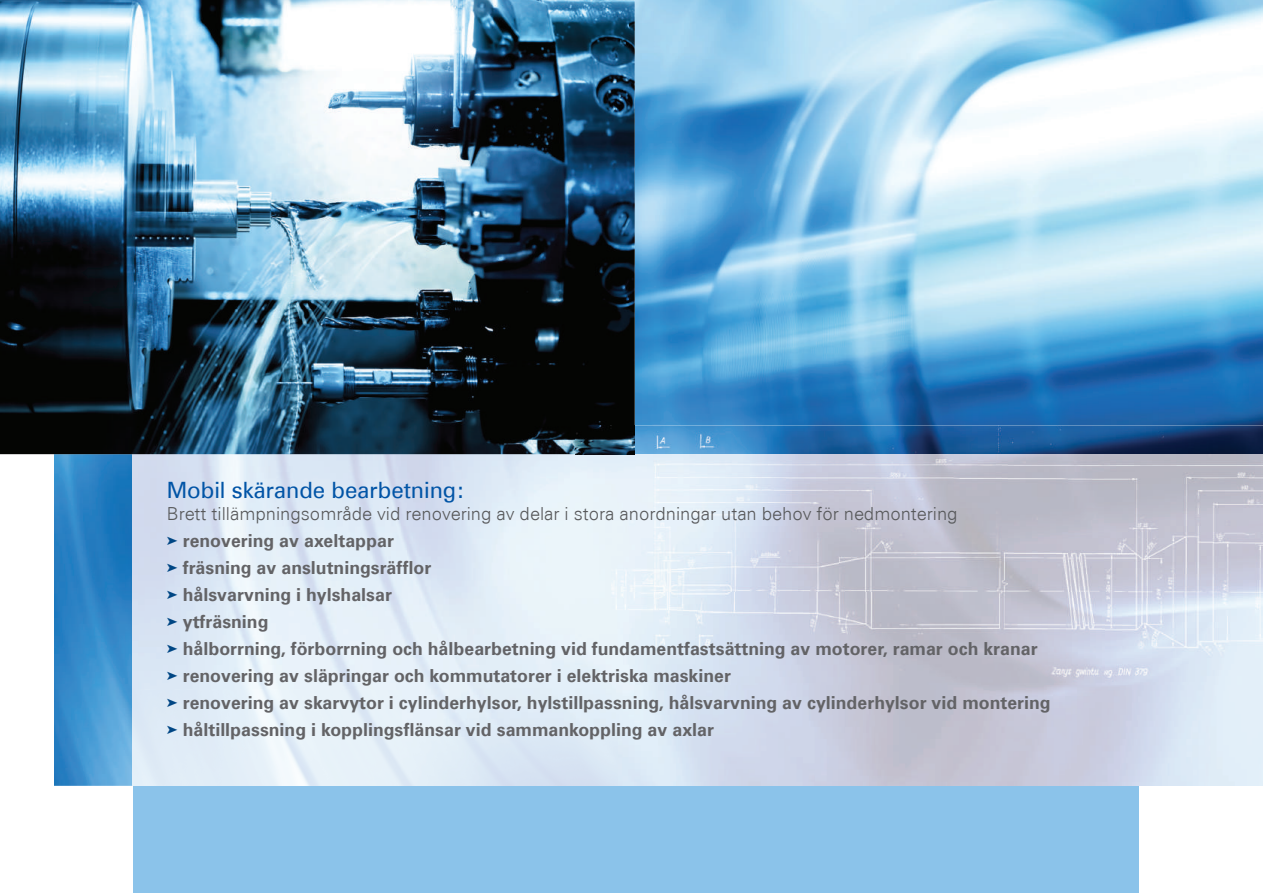
<style>
.page{position:relative;width:1263px;height:893px;background:#fff}
.page>*{position:absolute;margin:0;border:0;box-sizing:border-box;transform-origin:0 0}
.t1{font:22.5px "Zurich EU";color:#0154a6}
.t2{font:700 18px/27px "Zurich EU";color:#636366}
.t3{font:18px "Zurich Lt EU";color:#57585a}
.s1{color:#004684}
</style>
<div class="page">
<img style="left:54px;top:0;width:1209px;height:786px">
<img style="left:133px;top:454px;width:484px;height:332px">
<img style="left:617px;top:685px;width:646px;height:101px">
<div style="left:133px;top:786px;width:1005px;height:107px;background:#8bc3ea"></div>
<img style="left:0;top:0;width:635px;height:454px">
<img style="left:576px;top:425px;width:687px;height:260px">
<img style="left:840px;top:454px;width:265px;height:139px">
<img style="left:945px;top:593px;width:160px;height:92px">
<img style="left:576px;top:425px;width:59px;height:29px">
<p class="t1" style="left:167px;top:477px;width:299px">Mobil skärande bearbetning:</p>
<p class="t3" style="left:167px;top:502px;width:792px">Brett tillämpningsområde vid renovering av delar i stora anordningar utan behov för nedmontering</p>
<p class="t2" style="left:167px;top:527px;width:885px"><span class="s1">➤</span> renovering av axeltappar<br><span class="s1">➤</span> fräsning av anslutningsräfflor<br><span class="s1">➤</span> hålsvarvning i hylshalsar<br><span class="s1">➤</span> ytfräsning<br><span class="s1">➤</span> hålborrning, förborrning och hålbearbetning vid fundamentfastsättning av motorer, ramar och kranar <span class="s1">➤</span> renovering av släpringar och kommutatorer i elektriska maskiner<br><span class="s1">➤</span> renovering av skarvytor i cylinderhylsor, hylstillpassning, hålsvarvning av cylinderhylsor vid montering <span class="s1">➤</span> håltillpassning i kopplingsflänsar vid sammankoppling av axlar</p>
</div>
